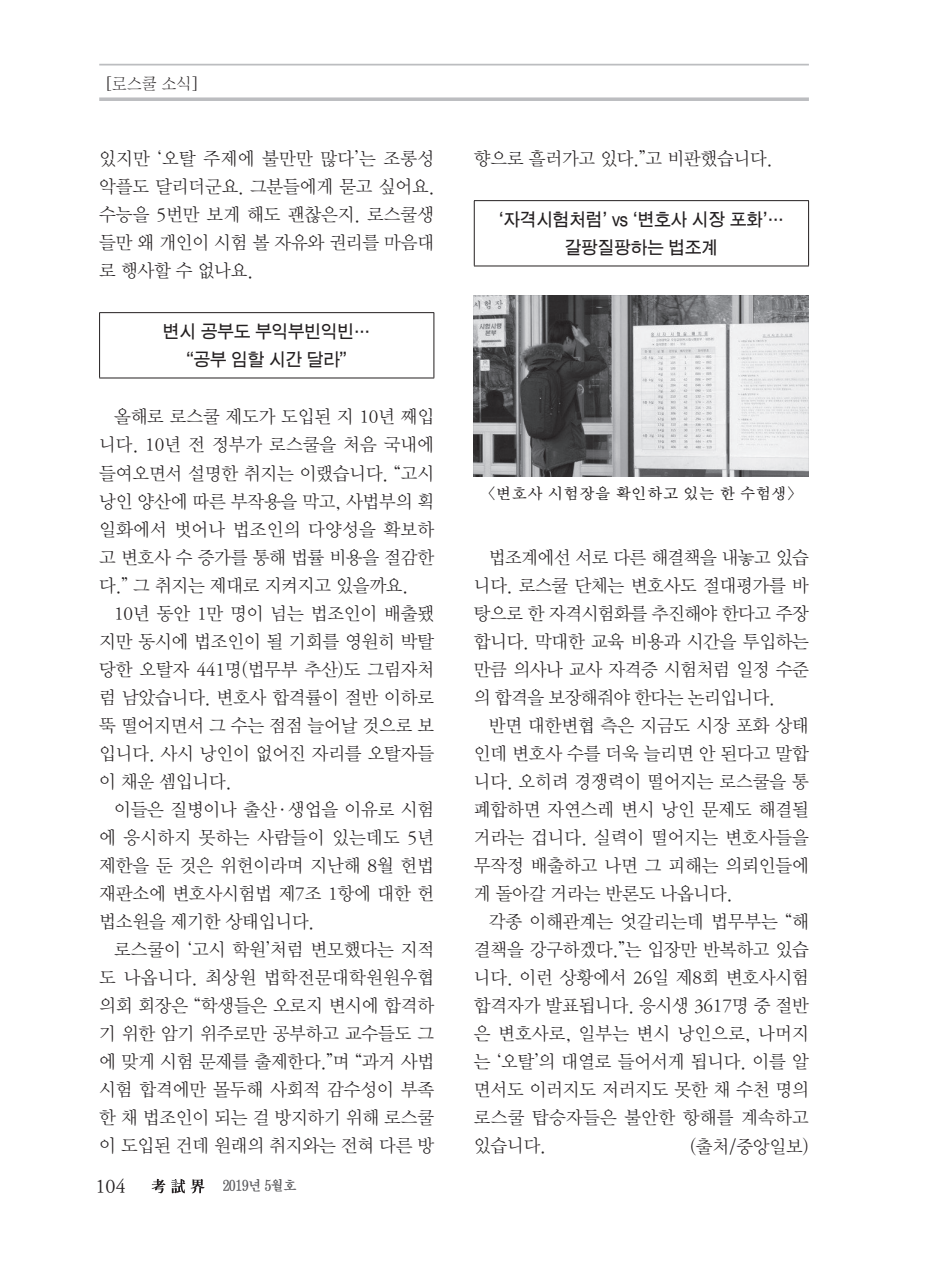
<style>
.page{position:relative;width:933px;height:1275px;background:#fff}
.page>*{position:absolute;margin:0;border:0;box-sizing:border-box;transform-origin:0 0}
.t1{font:19.25px "DX Nmu Std 30";color:#231f20}
.t2{font:18.38px/28px "DX Nmu Std 20";letter-spacing:-.01em;color:#231f20;text-align:justify}
.t3{font:17.5px/28px "D Xgo Std 40";letter-spacing:-.01em;color:#231f20;text-align:center;scale:.95 1}
.t4{font:15.75px "D Xmu Std 20";color:#231f20}
.t5{font:15.75px "DX Shnm Std";color:#231f20}
.t6{font:14px "D Xmu Std 40";letter-spacing:-.05em;color:#5a5a5d;scale:.95 1}
</style>
<div class="page">
<svg style="left:99px;top:97px;width:710px;height:4px;fill:#bdbec1"></svg>
<hr style="left:99px;top:64px;width:710px;height:2px;background:#bcbdc0">
<svg style="left:152px;top:1179px;width:13px;height:14px"></svg>
<svg style="left:171px;top:1179px;width:14px;height:14px"></svg>
<svg style="left:191px;top:1179px;width:14px;height:14px"></svg>
<hr style="left:99px;top:313px;width:1px;height:65px;background:#231f20">
<hr style="left:99px;top:312px;width:335px;height:1px;background:#231f20">
<hr style="left:433px;top:313px;width:1px;height:65px;background:#231f20">
<hr style="left:99px;top:378px;width:335px;height:1px;background:#231f20">
<hr style="left:474px;top:201px;width:1px;height:65px;background:#231f20">
<hr style="left:474px;top:200px;width:335px;height:1px;background:#231f20">
<hr style="left:808px;top:201px;width:1px;height:65px;background:#231f20">
<hr style="left:474px;top:266px;width:335px;height:1px;background:#231f20">
<img style="left:474px;top:296px;width:335px;height:180px">
<p class="t5" style="left:105px;top:76px;width:94px">[로스쿨 소식]</p>
<p class="t2" style="left:99px;top:145px;width:336px">있지만 ‘오탈 주제에 불만만 많다’는 조롱성 악플도 달리더군요. 그분들에게 묻고 싶어요. 수능을 5번만 보게 해도 괜찮은지. 로스쿨생 들만 왜 개인이 시험 볼 자유와 권리를 마음대 로 행사할 수 없나요.</p>
<p class="t3" style="left:163px;top:318px;width:220px">변시 공부도 부익부빈익빈… “공부 임할 시간 달라”</p>
<p class="t2" style="left:99px;top:403px;width:336px;text-indent:15px">올해로 로스쿨 제도가 도입된 지 10년 째입 니다. 10년 전 정부가 로스쿨을 처음 국내에 들여오면서 설명한 취지는 이랬습니다. “고시 낭인 양산에 따른 부작용을 막고, 사법부의 획 일화에서 벗어나 법조인의 다양성을 확보하 고 변호사 수 증가를 통해 법률 비용을 절감한 다.” 그 취지는 제대로 지켜지고 있을까요.</p>
<p class="t2" style="left:99px;top:600px;width:336px;text-indent:15px">10년 동안 1만 명이 넘는 법조인이 배출됐 지만 동시에 법조인이 될 기회를 영원히 박탈 당한 오탈자 441명(법무부 추산)도 그림자처 럼 남았습니다. 변호사 합격률이 절반 이하로 뚝 떨어지면서 그 수는 점점 늘어날 것으로 보 입니다. 사시 낭인이 없어진 자리를 오탈자들 이 채운 셈입니다.</p>
<p class="t2" style="left:99px;top:796px;width:336px;text-indent:15px">이들은 질병이나 출산·생업을 이유로 시험 에 응시하지 못하는 사람들이 있는데도 5년 제한을 둔 것은 위헌이라며 지난해 8월 헌법 재판소에 변호사시험법 제7조 1항에 대한 헌 법소원을 제기한 상태입니다.</p>
<p class="t2" style="left:99px;top:936px;width:336px;text-indent:15px">로스쿨이 ‘고시 학원’처럼 변모했다는 지적 도 나옵니다. 최상원 법학전문대학원원우협 의회 회장은 “학생들은 오로지 변시에 합격하 기 위한 암기 위주로만 공부하고 교수들도 그 에 맞게 시험 문제를 출제한다.”며 “과거 사법 시험 합격에만 몰두해 사회적 감수성이 부족 한 채 법조인이 되는 걸 방지하기 위해 로스쿨 이 도입된 건데 원래의 취지와는 전혀 다른 방</p>
<p class="t1" style="left:95px;top:1177px;width:31px">104</p>
<p class="t6" style="left:222px;top:1179px;width:80px">2019년 5월호</p>
<p class="t2" style="left:474px;top:145px;width:300px">향으로 흘러가고 있다.”고 비판했습니다.</p>
<p class="t3" style="left:498px;top:206px;width:302px">‘자격시험처럼’ vs ‘변호사 시장 포화’… 갈팡질팡하는 법조계</p>
<p class="t4" style="left:488px;top:485px;width:309px">〈변호사 시험장을 확인하고 있는 한 수험생〉</p>
<p class="t2" style="left:474px;top:544px;width:336px;text-indent:15px">법조계에선 서로 다른 해결책을 내놓고 있습 니다. 로스쿨 단체는 변호사도 절대평가를 바 탕으로 한 자격시험화를 추진해야 한다고 주장 합니다. 막대한 교육 비용과 시간을 투입하는 만큼 의사나 교사 자격증 시험처럼 일정 수준 의 합격을 보장해줘야 한다는 논리입니다.</p>
<p class="t2" style="left:474px;top:712px;width:336px;text-indent:15px">반면 대한변협 측은 지금도 시장 포화 상태 인데 변호사 수를 더욱 늘리면 안 된다고 말합 니다. 오히려 경쟁력이 떨어지는 로스쿨을 통 폐합하면 자연스레 변시 낭인 문제도 해결될 거라는 겁니다. 실력이 떨어지는 변호사들을 무작정 배출하고 나면 그 피해는 의뢰인들에 게 돌아갈 거라는 반론도 나옵니다.</p>
<p class="t2" style="left:474px;top:908px;width:336px;text-indent:15px">각종 이해관계는 엇갈리는데 법무부는 “해 결책을 강구하겠다.”는 입장만 반복하고 있습 니다. 이런 상황에서 26일 제8회 변호사시험 합격자가 발표됩니다. 응시생 3617명 중 절반 은 변호사로, 일부는 변시 낭인으로, 나머지 는 ‘오탈’의 대열로 들어서게 됩니다. 이를 알 면서도 이러지도 저러지도 못한 채 수천 명의 로스쿨 탑승자들은 불안한 항해를 계속하고 있습니다.</p>
<p class="t2" style="left:690px;top:1133px;width:121px">(출처/중앙일보)</p>
</div>
